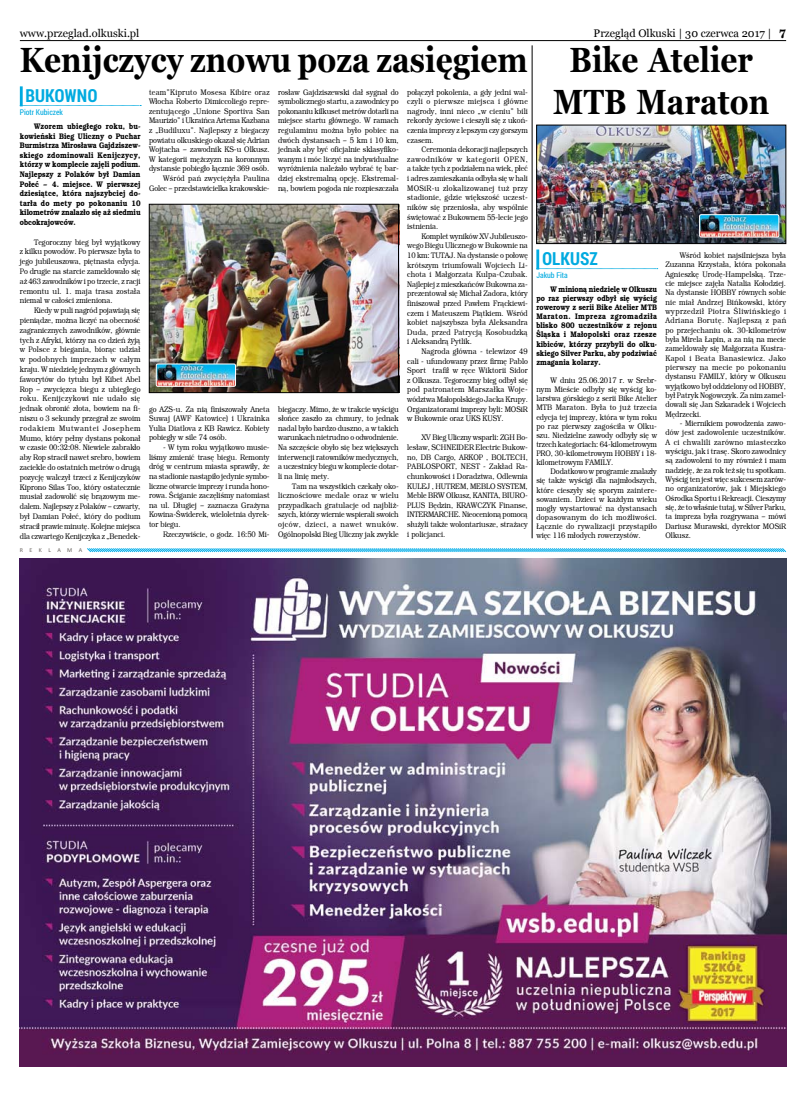
<style>
.page{position:relative;width:806px;height:1095px;background:#fff}
.page>*{position:absolute;margin:0;border:0;box-sizing:border-box;transform-origin:0 0}
.t1{font:700 35px/42px "Georgia";color:#000;text-align:center;scale:.85 1}
.t2{font:700 18px "Roboto Condensed";color:#00aae0}
.t3{font:11px "Georgia";color:#000}
.t4{font:8px/9.6px "Brooklyn";color:#000;text-align:justify;scale:.85 1}
.t5{font:700 8px/9.6px "Brooklyn";color:#000;text-align:justify;scale:.85 1}
.t6{font:8px "Roboto Condensed";color:#00aae0}
.t7{font:6px "Calibri";letter-spacing:1.07em;color:#66615d}
.s1{font-family:"New Brunswick";font-weight:700;font-size:12px}
</style>
<div class="page">
<hr style="left:20px;top:40px;width:765px;height:1px;background:#000">
<svg style="left:87px;top:548px;width:699px;height:5px"></svg>
<img style="left:20px;top:558px;width:765px;height:508px">
<hr style="left:20px;top:86px;width:3px;height:20px;background:#00aae0">
<svg style="left:22px;top:105px;width:119px;height:1px"></svg>
<img style="left:151px;top:204px;width:248px;height:188px">
<div style="left:149px;top:204px;width:249px;height:189px;border:1px solid #000"></div>
<hr style="left:531px;top:45px;width:1px;height:493px;background:#000">
<hr style="left:536px;top:249px;width:3px;height:20px;background:#00aae0">
<svg style="left:536px;top:268px;width:121px;height:1px"></svg>
<img style="left:538px;top:127px;width:245px;height:115px">
<div style="left:536px;top:125px;width:249px;height:119px;border:1px solid #000"></div>
<img style="left:701px;top:216px;width:75px;height:19px">
<div style="left:699px;top:214px;width:79px;height:23px;border:1px solid #fff;border-radius:2px"></div>
<img style="left:158px;top:366px;width:75px;height:18px">
<div style="left:156px;top:364px;width:79px;height:22px;border:1px solid #fff;border-radius:2px"></div>
<h3 class="t3" style="left:20px;top:27px;width:121px">www.przeglad.olkuski.pl</h3>
<h3 class="t3" style="left:593px;top:27px;width:194px">Przegląd Olkuski | 30 czerwca 2017 | <span class="s1">7</span></h3>
<h1 class="t1" style="left:20px;top:39px;width:598px">Kenijczycy znowu poza zasięgiem</h1>
<h2 class="t2" style="left:26px;top:83px;width:74px">BUKOWNO</h2>
<p class="t6" style="left:20px;top:106px;width:45px">Piotr Kubiczek</p>
<p class="t5" style="left:20px;top:121px;width:143px;text-indent:14px">Wzorem ubiegłego roku, bu&shy;kowieński Bieg Uliczny o Puchar Burmistrza Mirosława Gajdziszew&shy;skiego zdominowali Kenijczycy, którzy w komplecie zajęli podium.<br>Najlepszy z Polaków był Damian Połeć – 4. miejsce. W pierwszej dziesiątce, która najszybciej do&shy;tarła do mety po pokonaniu 10 kilometrów znalazło się aż siedmiu obcokrajowców.</p>
<p class="t4" style="left:20px;top:237px;width:143px;text-indent:14px">Tegoroczny bieg był wyjątkowy z kilku powodów. Po pierwsze była to jego jubileuszowa, piętnasta edycja.<br>Po drugie na starcie zameldowało się aż 463 zawodników i po trzecie, z racji remontu ul. 1. maja trasa została niemal w całości zmieniona.</p>
<p class="t4" style="left:20px;top:305px;width:143px;text-indent:14px">Kiedy w puli nagród pojawiają się pieniądze, można liczyć na obecność zagranicznych zawodników, głównie tych z Afryki, którzy na co dzień żyją w Polsce z biegania, biorąc udział w podobnych imprezach w całym kraju. W niedzielę jednym z głównych faworytów do tytułu był Kibet Abel Rop – zwycięzca biegu z ubiegłego roku. Kenijczykowi nie udało się jednak obronić złota, bowiem na fi&shy;niszu o 3 sekundy przegrał ze swoim rodakiem Mutwantei Josephem Mumo, który pełny dystans pokonał w czasie 00:32:08. Niewiele zabrakło aby Rop stracił nawet srebro, bowiem zaciekle do ostatnich metrów o drugą pozycję walczył trzeci z Kenijczyków Kiprono Silas Too, który ostatecznie musiał zadowolić się brązowym me&shy;dalem. Najlepszy z Polaków – czwarty, był Damian Połeć, który do podium stracił prawie minutę. Kolejne miejsca dla czwartego Kenijczyka z „Benedek-</p>
<p class="t4" style="left:149px;top:87px;width:143px;text-align:right">team”Kipruto Mosesa Kibire oraz Włocha Roberto Dimiccoliego repre&shy;zentującego „Unione Sportiva San Maurizio” i Ukraińca Artema Kazbana z „Budiluxu”. Najlepszy z biegaczy powiatu olkuskiego okazał się Adrian Wojtacha – zawodnik KS-u Olkusz.<br>W kategorii mężczyzn na koronnym dystansie pobiegło łącznie 369 osób.<br>Wśród pań zwyciężyła Paulina Golec – przedstawicielka krakowskie-</p>
<p class="t4" style="left:278px;top:87px;width:143px">rosław Gajdziszewski dał sygnał do symbolicznego startu, a zawodnicy po pokonaniu kilkuset metrów dotarli na miejsce startu głównego. W ramach regulaminu można było pobiec na dwóch dystansach – 5 km i 10 km, jednak aby być oficjalnie sklasyfiko&shy;wanym i móc liczyć na indywidualne wyróżnienia należało wybrać tę bar&shy;dziej ekstremalną opcję. Ekstremal&shy;ną, bowiem pogoda nie rozpieszczała</p>
<p class="t4" style="left:407px;top:87px;width:143px">połączył pokolenia, a gdy jedni wal&shy;czyli o pierwsze miejsca i główne nagrody, inni nieco „w cieniu” bili rekordy życiowe i cieszyli się z ukoń&shy;czenia imprezy z lepszym czy gorszym czasem.</p>
<p class="t4" style="left:407px;top:145px;width:143px;text-indent:14px">Ceremonia dekoracji najlepszych zawodników w kategorii OPEN, a także tych z podziałem na wiek, płeć i adres zamieszkania odbyła się w hali MOSiR-u zlokalizowanej tuż przy stadionie, gdzie większość uczest&shy;ników się przeniosła, aby wspólnie świętować z Bukownem 55-lecie jego istnienia.</p>
<p class="t4" style="left:407px;top:231px;width:143px;text-indent:14px">Komplet wyników XV Jubileuszo&shy;wego Biegu Ulicznego w Bukownie na 10 km: TUTAJ. Na dystansie o połowę krótszym triumfowali Wojciech Li&shy;chota i Małgorzata Kulpa-Czubak.<br>Najlepiej z mieszkańców Bukowna za&shy;prezentował się Michał Zadora, który finiszował przed Pawłem Frąckiewi&shy;czem i Mateuszem Piątkiem. Wśród kobiet najszybsza była Aleksandra Duda, przed Patrycją Kosobudzką i Aleksandrą Pytlik.</p>
<p class="t4" style="left:407px;top:346px;width:143px;text-indent:14px">Nagroda główna - telewizor 49 cali - ufundowany przez firmę Pablo Sport trafił w ręce Wiktorii Sidor z Olkusza. Tegoroczny bieg odbył się pod patronatem Marszałka Woje&shy;wództwa Małopolskiego Jacka Krupy.<br>Organizatorami imprezy byli: MOSiR w Bukownie oraz UKS KUSY.</p>
<p class="t4" style="left:407px;top:433px;width:143px;text-indent:14px">XV Bieg Uliczny wsparli: ZGH Bo&shy;lesław, SCHNEIDER Electric Bukow&shy;no, DB Cargo, ARKOP , BOLTECH, PABLOSPORT, NEST - Zakład Ra&shy;chunkowości i Doradztwa, Odlewnia KULEJ , HUTREM, MEBLO SYSTEM, Meble BRW Olkusz, KANITA, BIURO-PLUS Będzin, KRAWCZYK Finanse, INTERMARCHE. Nieocenioną pomocą służyli także wolontariusze, strażacy i policjanci.</p>
<p class="t4" style="left:149px;top:404px;width:143px">go AZS-u. Za nią finiszowały Aneta Suwaj (AWF Katowice) i Ukrainka Yulia Diatlova z KB Rawicz. Kobiety pobiegły w sile 74 osób.</p>
<p class="t4" style="left:149px;top:442px;width:143px;text-indent:14px">- W tym roku wyjątkowo musie&shy;liśmy zmienić trasę biegu. Remonty dróg w centrum miasta sprawiły, że na stadionie nastąpiło jedynie symbo&shy;liczne otwarcie imprezy i runda hono&shy;rowa. Ściganie zaczęliśmy natomiast na ul. Długiej – zaznacza Grażyna Kowina-Świderek, wieloletnia dyrek&shy;tor biegu.</p>
<p class="t4" style="left:163px;top:529px;width:127px">Rzeczywiście, o godz. 16:50 Mi-</p>
<p class="t4" style="left:278px;top:404px;width:143px">biegaczy. Mimo, że w trakcie wyścigu słońce zaszło za chmury, to jednak nadal było bardzo duszno, a w takich warunkach nietrudno o odwodnienie.<br>Na szczęście obyło się bez większych interwencji ratowników medycznych, a uczestnicy biegu w komplecie dotar&shy;li na linię mety.</p>
<p class="t4" style="left:278px;top:481px;width:143px;text-indent:14px">Tam na wszystkich czekały oko&shy;licznościowe medale oraz w wielu przypadkach gratulacje od najbliż&shy;szych, którzy wiernie wspierali swoich ojców, dzieci, a nawet wnuków.<br>Ogólnopolski Bieg Uliczny jak zwykle</p>
<p class="t7" style="left:20px;top:546px;width:64px">REKLAMA</p>
<h1 class="t1" style="left:553px;top:39px;width:255px">Bike Atelier<br>MTB Maraton</h1>
<h2 class="t2" style="left:541px;top:246px;width:57px">OLKUSZ</h2>
<p class="t6" style="left:536px;top:269px;width:33px">Jakub Fita</p>
<p class="t5" style="left:536px;top:284px;width:143px;line-height:9.1px;text-indent:14px">W minioną niedzielę w Olkuszu po raz pierwszy odbył się wyścig rowerowy z serii Bike Atelier MTB Maraton. Impreza zgromadziła blisko 800 uczestników z rejonu Śląska i Małopolski oraz rzesze kibiców, którzy przybyli do olku&shy;skiego Silver Parku, aby podziwiać zmagania kolarzy.</p>
<p class="t4" style="left:536px;top:376px;width:143px;line-height:9.1px;text-indent:14px">W dniu 25.06.2017 r. w Srebr&shy;nym Mieście odbyły się wyścig ko&shy;larstwa górskiego z serii Bike Atelier MTB Maraton. Była to już trzecia edycja tej imprezy, która w tym roku po raz pierwszy zagościła w Olku&shy;szu. Niedzielne zawody odbyły się w trzech kategoriach: 64-kilometrowym PRO, 30-kilometrowym HOBBY i 18- kilometrowym FAMILY.</p>
<p class="t4" style="left:536px;top:467px;width:143px;line-height:9.1px;text-indent:14px">Dodatkowo w programie znalazły się także wyścigi dla najmłodszych, które cieszyły się sporym zaintere&shy;sowaniem. Dzieci w każdym wieku mogły wystartować na dystansach dopasowanym do ich możliwości.<br>Łącznie do rywalizacji przystąpiło więc 116 młodych rowerzystów.</p>
<p class="t4" style="left:665px;top:250px;width:143px;line-height:9.3px;text-indent:14px">Wśród kobiet najsilniejsza była Zuzanna Krzystała, która pokonała Agnieszkę Urodę-Hampelską. Trze&shy;cie miejsce zajęła Natalia Kołodziej.<br>Na dystansie HOBBY równych sobie nie miał Andrzej Bińkowski, który wyprzedził Piotra Śliwińskiego i Adriana Borutę. Najlepszą z pań po przejechaniu ok. 30-kilometrów była Mirela Łapin, a za nią na mecie zameldowały się Małgorzata Kustra-Kapol i Beata Banasiewicz. Jako pierwszy na mecie po pokonaniu dystansu FAMILY, który w Olkuszu wyjątkowo był oddzielony od HOBBY, był Patryk Nogowczyk. Za nim zamel&shy;dowali się Jan Szkaradek i Wojciech Mędrzecki.</p>
<p class="t4" style="left:665px;top:418px;width:143px;line-height:9.3px;text-indent:14px">- Miernikiem powodzenia zawo&shy;dów jest zadowolenie uczestników.<br>A ci chwalili zarówno miasteczko wyścigu, jak i trasę. Skoro zawodnicy są zadowoleni to my również i mam nadzieję, że za rok też się tu spotkam.<br>Wyścig ten jest więc sukcesem zarów&shy;no organizatorów, jak i Miejskiego Ośrodka Sportu i Rekreacji. Cieszymy się, że to właśnie tutaj, w Silver Parku, ta impreza była rozgrywana – mówi Dariusz Murawski, dyrektor MOSiR Olkusz.</p>
</div>
